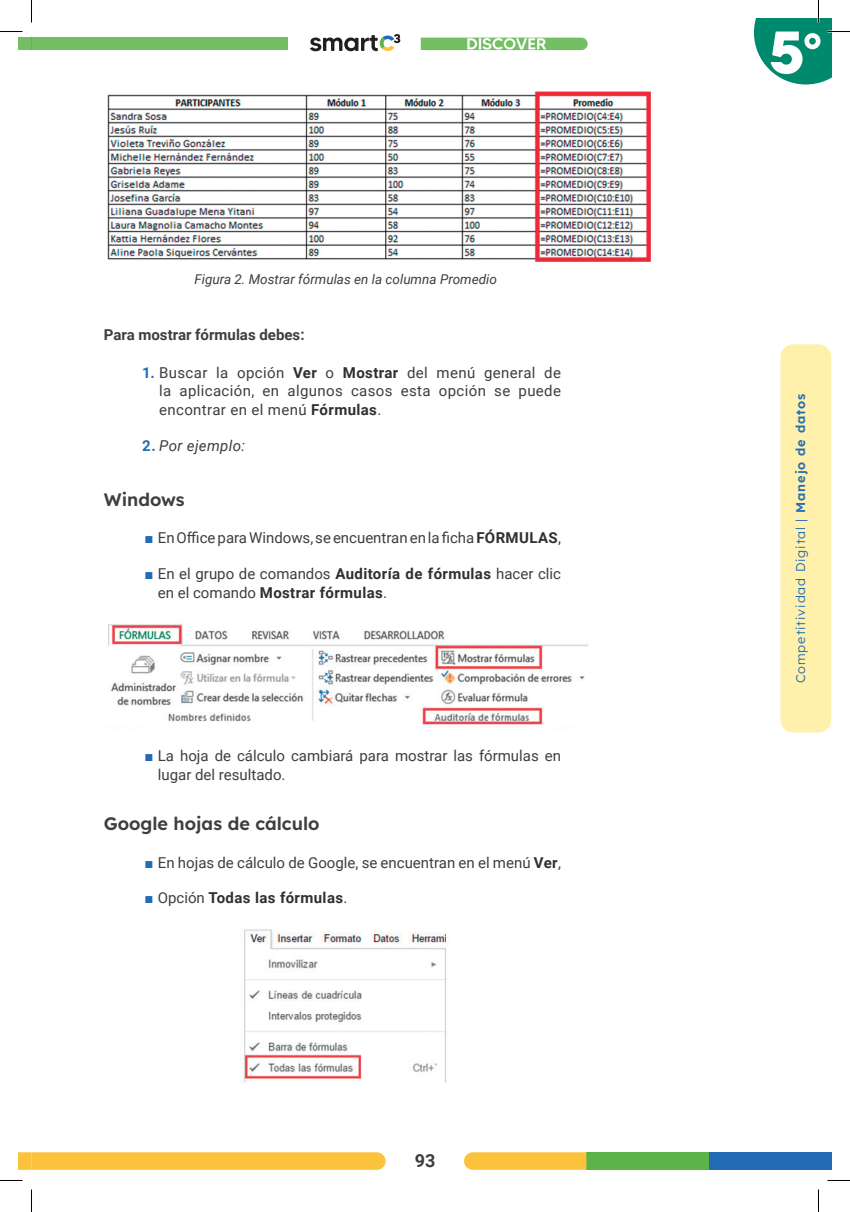
<style>
.page{position:relative;width:850px;height:1212px;background:#fff}
.page>*{position:absolute;margin:0;border:0;box-sizing:border-box;transform-origin:0 0}
.C3_TextoBase{font:600 18px "Lexend";color:#3e3e3f}
.t1{font:700 18px "Roboto";color:#3e3e3f}
.t2{font:15px/18.8px "Roboto";color:#3e3e3f}
.C3_TextoBase-2{font:700 15px "Roboto";color:#3e3e3f}
.t3{font:700 15px "Roboto";letter-spacing:.025em;color:#312f30}
.t4{font:italic 15px "Roboto";letter-spacing:.025em;color:#3e3e3f}
.C3_TextoBase-3{font:italic 13.5px "Roboto";color:#3e3e3f}
.t5{font:300 12.75px "Lexend";letter-spacing:.075em;color:#236cb5}
.s1{font-weight:700;color:#236cb5}
.s2{font-weight:700;color:#312f30}
.s3{font-weight:700;font-style:normal;color:#236cb5}
.s4{font-family:"Century Gothic";font-style:italic;color:#236cb5}
.s5{font-family:"Century Gothic";font-weight:400;font-style:italic;color:#236cb5}
.s6{font-weight:400;color:#3e3e3f}
.s7{font-weight:600}
</style>
<div class="page">
<div style="left:709px;top:1151px;width:122px;height:18px;background:#236cb5"></div>
<div style="left:586px;top:1151px;width:123px;height:18px;background:#5cb449"></div>
<div style="left:19px;top:1152px;width:366px;height:17px;background:#fcc23b"></div>
<svg style="left:464px;top:1152px;width:122px;height:17px"></svg>
<div style="left:780px;top:344px;width:51px;height:388px;background:#fff1ac;border-radius:13px"></div>
<div style="left:32px;top:37px;width:255px;height:12px;background:#74bf64"></div>
<div style="left:19px;top:37px;width:13px;height:12px;background:#74bf64"></div>
<svg style="left:310px;top:34px;width:90px;height:18px"></svg>
<svg style="left:421px;top:38px;width:166px;height:12px"></svg>
<img style="left:107px;top:91px;width:544px;height:171px">
<img style="left:108px;top:624px;width:480px;height:101px">
<img style="left:244px;top:929px;width:202px;height:154px">
<svg style="left:0;top:31px;width:22px;height:1px"></svg>
<svg style="left:31px;top:0;width:1px;height:22px"></svg>
<svg style="left:31px;top:1189px;width:1px;height:22px"></svg>
<svg style="left:754px;top:0;width:96px;height:84px"></svg>
<svg style="left:818px;top:1189px;width:1px;height:22px"></svg>
<p class="C3_TextoBase-3" style="left:194px;top:269px;width:304px">Figura 2. Mostrar fórmulas en la columna Promedio</p>
<p class="C3_TextoBase-2" style="left:104px;top:324px;width:202px">Para mostrar fórmulas debes:</p>
<p class="t2" style="left:159px;top:362px;width:403px;text-align:justify;text-indent:-17px"><span class="s1">1.</span> Buscar la opción <span class="s2">Ver</span> o <span class="s2">Mostrar</span> del menú general de la aplicación, en algunos casos esta opción se puede encontrar en el menú <span class="s2">Fórmulas</span>.</p>
<p class="t4" style="left:142px;top:435px;width:105px"><span class="s3">2.</span> Por ejemplo:</p>
<p class="C3_TextoBase" style="left:104px;top:485px;width:82px">Windows</p>
<p class="t2" style="left:144px;top:527px;width:418px"><span class="s4">■</span> En Office para Windows, se encuentran en la ficha <span class="s2">FÓRMULAS</span>,</p>
<p class="t2" style="left:158px;top:563px;width:405px;text-indent:-14px"><span class="s4">■</span> En el grupo de comandos <span class="s2">Auditoría de fórmulas</span> hacer clic en el comando <span class="s2">Mostrar fórmulas</span>.</p>
<p class="t2" style="left:158px;top:745px;width:405px;text-indent:-14px"><span class="s4">■</span> La hoja de cálculo cambiará para mostrar las fórmulas en lugar del resultado.</p>
<p class="C3_TextoBase" style="left:104px;top:809px;width:217px">Google hojas de cálculo</p>
<p class="t2" style="left:144px;top:852px;width:418px"><span class="s4">■</span> En hojas de cálculo de Google, se encuentran en el menú <span class="s2">Ver</span>,</p>
<p class="t3" style="left:144px;top:887px;width:205px"><span class="s5">■</span> <span class="s6">Opción</span> Todas las fórmulas<span class="s6">.</span></p>
<p class="t1" style="left:414px;top:1147px;width:22px">93</p>
<p class="t5" style="left:791px;top:683px;width:291px;rotate:-90deg">Competitividad Digital | <span class="s7">Manejo de datos</span></p>
</div>
